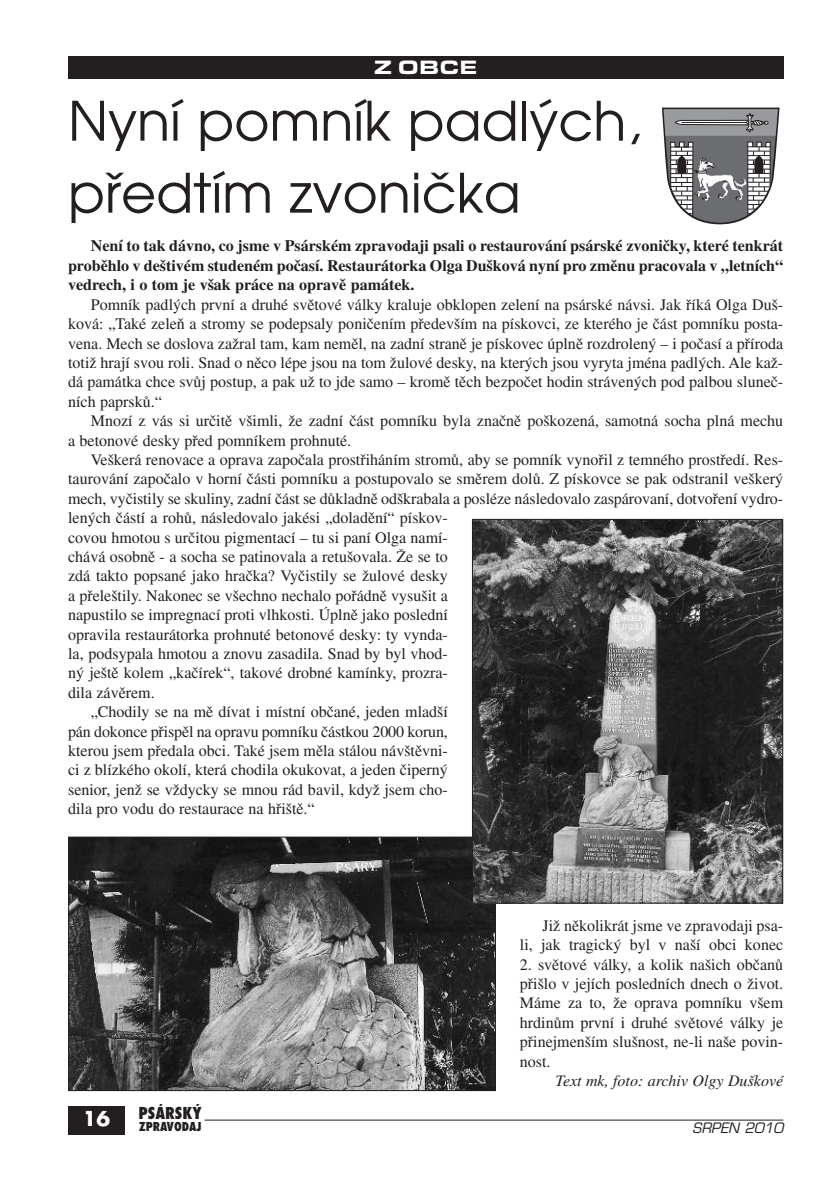
<style>
.page{position:relative;width:840px;height:1191px;background:#fff}
.page>*{position:absolute;margin:0;border:0;box-sizing:border-box;transform-origin:0 0}
.t1{font:54px/72px "Avant Garde CE";color:#231f20}
.t2{font:20px "Eurostile TCE Blac Exte";color:#fff}
.t3{font:700 20px "Futura CE";color:#fff}
.t4{font:16px/19.4px "Times CE";color:#231f20;text-align:justify}
.t5{font:700 16px/19.4px "Times CE";color:#231f20;text-align:justify}
.t6{font:italic 16px "Times CE";color:#231f20}
.t7{font:800 condensed 16px "Futura CE";color:#231f20}
.t8{font:italic 14px "Eurostile CE";color:#231f20}
.t9{font:800 condensed 12px "Futura CE";color:#231f20}
</style>
<div class="page">
<div style="left:68px;top:1106px;width:57px;height:28px;background:#231f20"></div>
<hr style="left:204px;top:1119px;width:578px;height:1px;background:#231f20">
<div style="left:68px;top:57px;width:714px;height:22px;background:#231f20"></div>
<img style="left:70px;top:838px;width:423px;height:251px">
<div style="left:68px;top:836px;width:427px;height:255px;border:1px solid #231f20"></div>
<img style="left:473px;top:521px;width:307px;height:380px">
<div style="left:471px;top:519px;width:311px;height:384px;border:1px solid #231f20"></div>
<svg style="left:662px;top:108px;width:117px;height:116px"></svg>
<img style="left:693px;top:157px;width:53px;height:44px">
<p class="t2" style="left:374px;top:55px;width:105px">Z OBCE</p>
<h1 class="t1" style="left:68px;top:90px;width:574px">Nyní pomník padlých, předtím zvonička</h1>
<p class="t5" style="left:68px;top:238px;width:716px;text-indent:23px">Není to tak dávno, co jsme v Psárském zpravodaji psali o restaurování psárské zvoniãky, které tenkrát probûhlo v de‰tivém studeném poãasí. Restaurátorka Olga Du‰ková nyní pro zmûnu pracovala v „letních“ vedrech, i o tom je v‰ak práce na opravû památek.</p>
<p class="t4" style="left:68px;top:296px;width:716px;text-indent:23px">Pomník padl˘ch první a druhé svûtové války kraluje obklopen zelení na psárské návsi. Jak fiíká Olga Du‰- ková: „Také zeleÀ a stromy se podepsaly poniãením pfiedev‰ím na pískovci, ze kterého je ãást pomníku posta&shy;vena. Mech se doslova zaÏral tam, kam nemûl, na zadní stranû je pískovec úplnû rozdrolen˘ – i poãasí a pfiíroda totiÏ hrají svou roli. Snad o nûco lépe jsou na tom Ïulové desky, na kter˘ch jsou vyryta jména padl˘ch. Ale kaÏ&shy;dá památka chce svÛj postup, a pak uÏ to jde samo – kromû tûch bezpoãet hodin stráven˘ch pod palbou sluneã&shy;ních paprskÛ.“</p>
<p class="t4" style="left:68px;top:413px;width:716px;text-indent:23px">Mnozí z vás si urãitû v‰imli, Ïe zadní ãást pomníku byla znaãnû po‰kozená, samotná socha plná mechu a betonové desky pfied pomníkem prohnuté.</p>
<p class="t4" style="left:91px;top:452px;width:693px">Ve‰kerá renovace a oprava zapoãala prostfiiháním stromÛ, aby se pomník vynofiil z temného prostfiedí. Res-</p>
<p class="t4" style="left:68px;top:471px;width:716px">taurování zapoãalo v horní ãásti pomníku a postupovalo se smûrem dolÛ. Z pískovce se pak odstranil ve‰ker˘</p>
<p class="t4" style="left:68px;top:490px;width:716px">mech, vyãistily se skuliny, zadní ãást se dÛkladnû od‰krabala a posléze následovalo zaspárovaní, dotvofiení vydro-</p>
<p class="t4" style="left:68px;top:510px;width:381px">len˘ch ãástí a rohÛ, následovalo jakési „doladûní“ pískov-</p>
<p class="t4" style="left:68px;top:529px;width:381px">covou hmotou s urãitou pigmentací – tu si paní Olga namí-</p>
<p class="t4" style="left:68px;top:549px;width:381px">chává osobnû - a socha se patinovala a retu‰ovala. Îe se to</p>
<p class="t4" style="left:68px;top:568px;width:381px">zdá takto popsané jako hraãka? Vyãistily se Ïulové desky</p>
<p class="t4" style="left:68px;top:587px;width:381px">a pfiele‰tily. Nakonec se v‰echno nechalo pofiádnû vysu‰it a</p>
<p class="t4" style="left:68px;top:607px;width:381px">napustilo se impregnací proti vlhkosti. Úplnû jako poslední</p>
<p class="t4" style="left:68px;top:626px;width:381px">opravila restaurátorka prohnuté betonové desky: ty vynda-</p>
<p class="t4" style="left:68px;top:646px;width:381px">la, podsypala hmotou a znovu zasadila. Snad by byl vhod-</p>
<p class="t4" style="left:68px;top:665px;width:381px">n˘ je‰tû kolem „kaãírek“, takové drobné kamínky, prozra-</p>
<p class="t4" style="left:68px;top:684px;width:88px">dila závûrem.</p>
<p class="t4" style="left:91px;top:704px;width:358px">„Chodily se na mû dívat i místní obãané, jeden mlad‰í</p>
<p class="t4" style="left:68px;top:723px;width:381px">pán dokonce pfiispûl na opravu pomníku ãástkou 2000 korun,</p>
<p class="t4" style="left:68px;top:743px;width:381px">kterou jsem pfiedala obci. Také jsem mûla stálou náv‰tûvni-</p>
<p class="t4" style="left:68px;top:762px;width:381px">ci z blízkého okolí, která chodila okukovat, a jeden ãipern˘</p>
<p class="t4" style="left:68px;top:781px;width:381px">senior, jenÏ se vÏdycky se mnou rád bavil, kdyÏ jsem cho-</p>
<p class="t4" style="left:68px;top:801px;width:248px">dila pro vodu do restaurace na hfii‰tû.“</p>
<p class="t4" style="left:519px;top:917px;width:265px;text-align:right">JiÏ nûkolikrát jsme ve zpravodaji psa-<br>li, jak tragick˘ byl v na‰í obci konec</p>
<p class="t4" style="left:519px;top:956px;width:265px">2. svûtové války, a kolik na‰ich obãanÛ pfii‰lo v jejích posledních dnech o Ïivot.<br>Máme za to, Ïe oprava pomníku v‰em hrdinÛm první i druhé svûtové války je pfiinejmen‰ím slu‰nost, ne-li na‰e povin&shy;nost.</p>
<p class="t6" style="left:555px;top:1075px;width:229px">Text mk, foto: archiv Olgy Du‰kové</p>
<p class="t3" style="left:83px;top:1109px;width:29px">16</p>
<p class="t7" style="left:138px;top:1106px;width:65px">PSÁRSKÝ</p>
<p class="t9" style="left:139px;top:1121px;width:64px">ZPRAVODAJ</p>
<p class="t8" style="left:692px;top:1123px;width:92px">SRPEN 2010</p>
</div>
